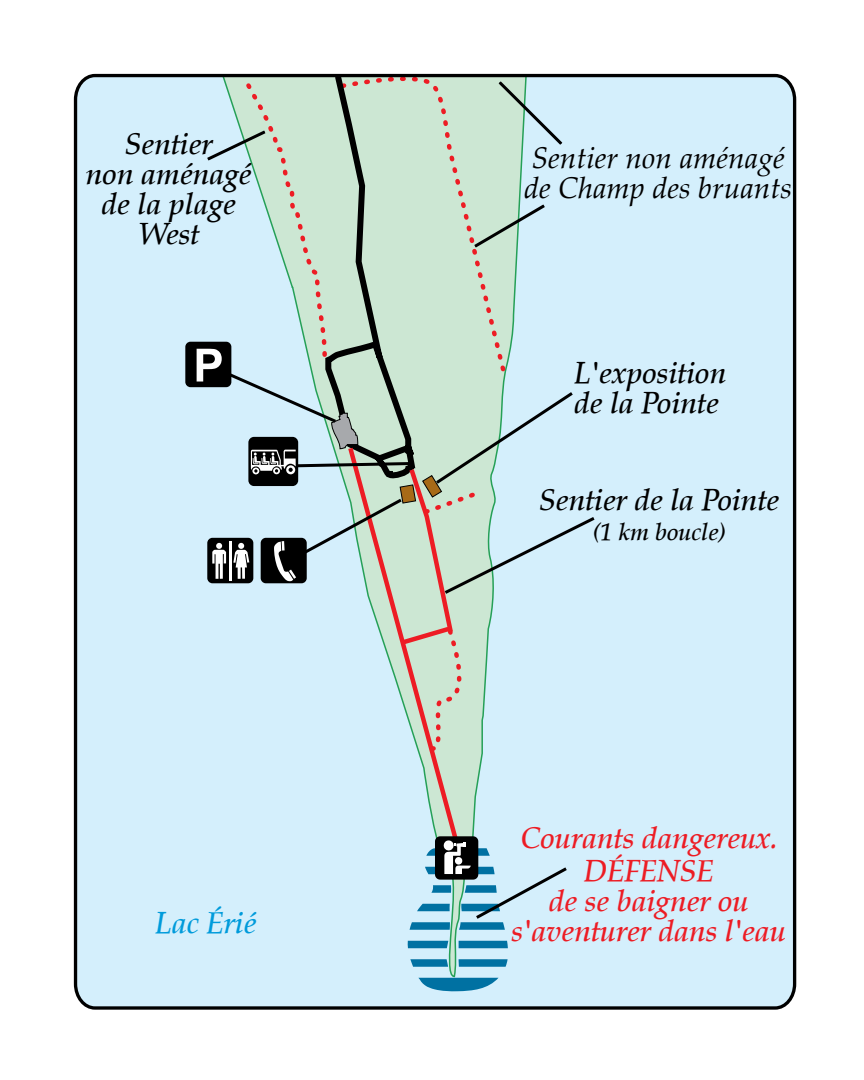
<style>
.page{position:relative;width:864px;height:1080px;background:#fff}
.page>*{position:absolute;margin:0;border:0;box-sizing:border-box;transform-origin:0 0}
.t1{font:italic 500 30px/30px "Palatino";color:#000;text-align:center}
.t2{font:italic 500 30px/33px "Palatino";color:#ed1c24;text-align:center}
.t3{font:italic 30px/30px "Palatino Linotype";color:#000}
.t4{font:italic 500 30px "Palatino";color:#009bdb}
.t5{font:italic 500 24px "Palatino";color:#000}
</style>
<div class="page">
<div style="left:73px;top:73px;width:724px;height:937px;background:#d4effc"></div>
<svg style="left:418px;top:978px;width:81px;height:13px"></svg>
<svg style="left:408px;top:941px;width:40px;height:7px"></svg>
<svg style="left:459px;top:941px;width:49px;height:7px"></svg>
<svg style="left:410px;top:959px;width:38px;height:8px"></svg>
<svg style="left:459px;top:959px;width:49px;height:8px"></svg>
<svg style="left:322px;top:73px;width:97px;height:5px"></svg>
<svg style="left:345px;top:752px;width:119px;height:103px;background:#d1e4e9"></svg>
<div style="left:185px;top:342px;width:46px;height:45px;background:#000;border-radius:5px"></div>
<svg style="left:410px;top:836px;width:160px;height:94px;background:#a2c4d2"></svg>
<svg style="left:197px;top:78px;width:401px;height:674px;background:#c5dcda"></svg>
<p class="t1" style="left:86px;top:129px;width:167px">Sentier<br>non aménagé de la plage<br>West</p>
<p class="t4" style="left:155px;top:906px;width:103px">Lac Érié</p>
<p class="t3" style="left:524px;top:141px;width:270px">Sentier non aménagé de Champ des bruants</p>
<p class="t1" style="left:574px;top:358px;width:154px;text-align:left">L'exposition de la Pointe</p>
<p class="t1" style="left:539px;top:485px;width:242px">Sentier de la Pointe</p>
<p class="t5" style="left:592px;top:518px;width:136px">(1 km boucle)</p>
<p class="t2" style="left:521px;top:822px;width:259px">Courants dangereux.<br>DÉFENSE</p>
<p class="t2" style="left:549px;top:885px;width:201px">de se baigner ou</p>
<p class="t2" style="left:512px;top:915px;width:276px">s'aventurer dans l'eau</p>
</div>
